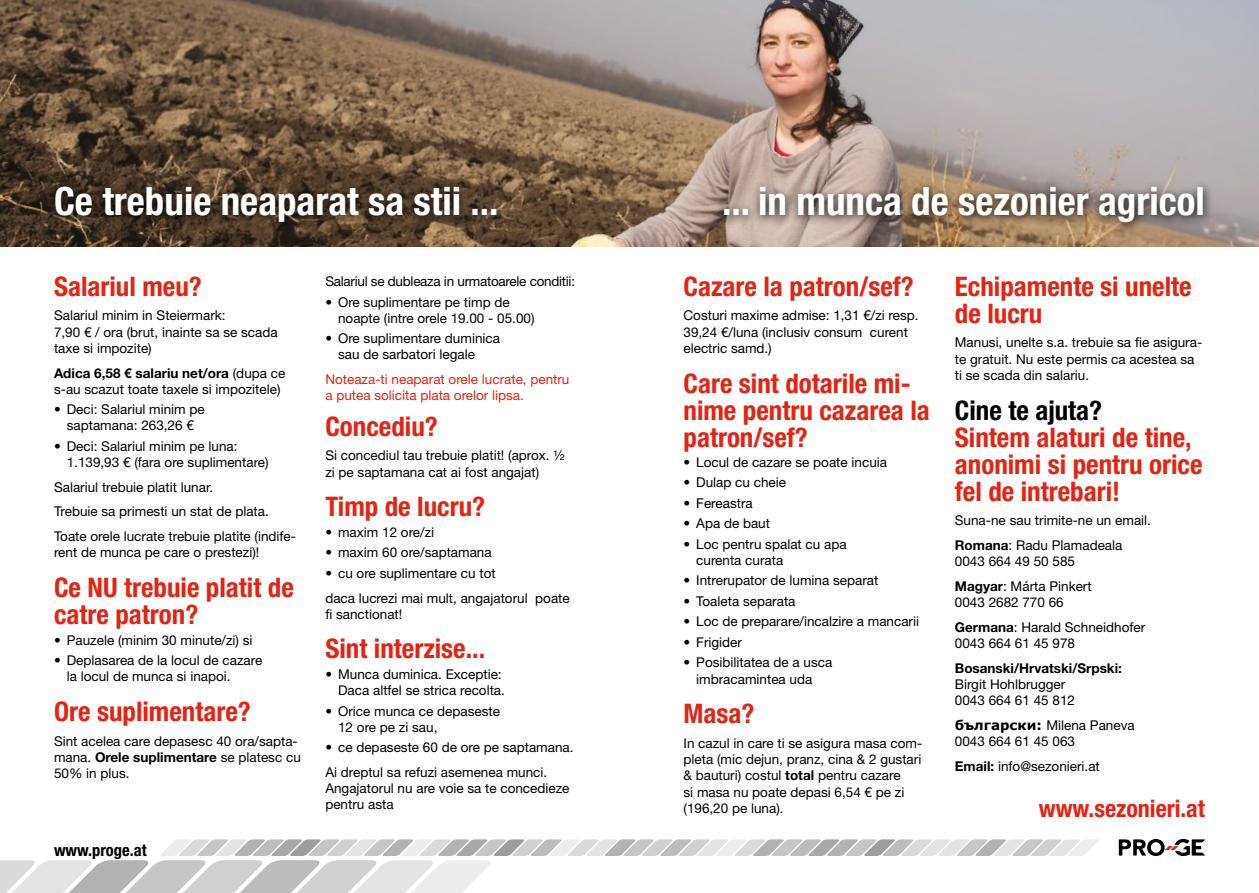
<style>
.page{position:relative;width:1259px;height:893px;background:#fff}
.page>*{position:absolute;margin:0;border:0;box-sizing:border-box;transform-origin:0 0}
.t1{font:700 condensed 39px "Helvetica Neue LT Std";color:#fff}
.t2{font:700 condensed 27px/27px "Helvetica Neue LT Std";color:#e42313}
.t3{font:700 condensed 27px "Helvetica Neue LT Std";color:#000}
.t4{font:700 condensed 24px "Helvetica Neue LT Std";color:#e42313}
.t5{font:700 condensed 16.5px "Helvetica Neue LT Std";color:#000}
.t6{font:13.5px/16.2px "Helvetica Neue LT Std";color:#000}
.t7{font:13.5px/16.2px "Helvetica Neue LT Std";color:#e42313}
.t8{font:13.5px "Helvetica Neue LT Std";letter-spacing:-.02em;color:#000}
.t9{font:700 13.5px "Helvetica Neue LT Std";color:#000}
.s1{font-weight:700}
.s2{font-family:"Verdana";font-weight:700}
</style>
<div class="page">
<svg style="left:1118px;top:839px;width:87px;height:17px"></svg>
<svg style="left:0;top:839px;width:1098px;height:54px"></svg>
<img style="left:0;top:0;width:1259px;height:247px">
<div style="left:715px;top:180px;width:497px;height:53px;background:#000;opacity:.85"></div>
<div style="left:46px;top:180px;width:459px;height:53px;background:#000;opacity:.85"></div>
<h1 class="t1" style="left:54px;top:177px;width:446px">Ce trebuie neaparat sa stii ...</h1>
<h1 class="t1" style="left:722px;top:177px;width:484px">... in munca de sezonier agricol</h1>
<h2 class="t2" style="left:54px;top:272px;width:149px">Salariul meu?</h2>
<p class="t6" style="left:54px;top:307px;width:225px">Salariul minim in Steiermark:<br>7,90 € / ora (brut, inainte sa se scada taxe si impozite)</p>
<p class="t6" style="left:54px;top:364px;width:233px"><span class="s1">Adica 6,58 € salariu net/ora</span> (dupa ce s-au scazut toate taxele si impozitele)</p>
<p class="t6" style="left:54px;top:401px;width:152px;text-align:center">• Deci: Salariul minim pe saptamana: 263,26 €</p>
<p class="t6" style="left:67px;top:438px;width:203px;text-indent:-13px">• Deci: Salariul minim pe luna:<br>1.139,93 € (fara ore suplimentare)</p>
<p class="t6" style="left:54px;top:474px;width:244px;line-height:24.8px">Salariul trebuie platit lunar.<br>Trebuie sa primesti un stat de plata.<br>Toate orele lucrate trebuie platite (indife-</p>
<p class="t6" style="left:54px;top:544px;width:207px">rent de munca pe care o prestezi)!</p>
<h2 class="t2" style="left:54px;top:574px;width:241px">Ce NU trebuie platit de catre patron?</h2>
<p class="t6" style="left:54px;top:631px;width:200px">• Pauzele (minim 30 minute/zi) si</p>
<p class="t6" style="left:67px;top:652px;width:197px;text-indent:-13px">• Deplasarea de la locul de cazare la locul de munca si inapoi.</p>
<h2 class="t2" style="left:54px;top:697px;width:198px">Ore suplimentare?</h2>
<p class="t6" style="left:54px;top:733px;width:248px">Sint acelea care depasesc 40 ora/sapta&shy;mana. <span class="s1">Orele suplimentare</span> se platesc cu<br>50% in plus.</p>
<p class="t5" style="left:54px;top:840px;width:94px">www.proge.at</p>
<p class="t8" style="left:325px;top:273px;width:251px">Salariul se dubleaza in urmatoarele conditii:</p>
<p class="t6" style="left:338px;top:293px;width:198px;text-indent:-13px">• Ore suplimentare pe timp de noapte (intre orele 19.00 - 05.00)</p>
<p class="t6" style="left:338px;top:330px;width:163px;text-indent:-13px">• Ore suplimentare duminica sau de sarbatori legale</p>
<p class="t7" style="left:325px;top:371px;width:246px">Noteaza-ti neaparat orele lucrate, pentru a putea solicita plata orelor lipsa.</p>
<h2 class="t2" style="left:325px;top:412px;width:114px">Concediu?</h2>
<p class="t6" style="left:325px;top:447px;width:241px">Si concediul tau trebuie platit! (aprox. ½ zi pe saptamana cat ai fost angajat)</p>
<h2 class="t2" style="left:325px;top:493px;width:161px">Timp de lucru?</h2>
<p class="t6" style="left:325px;top:524px;width:110px">• maxim 12 ore/zi</p>
<p class="t6" style="left:325px;top:544px;width:168px">• maxim 60 ore/saptamana</p>
<p class="t6" style="left:325px;top:560px;width:246px;line-height:24.8px">• cu ore suplimentare cu tot<br>daca lucrezi mai mult, angajatorul poate</p>
<p class="t6" style="left:325px;top:606px;width:79px">fi sanctionat!</p>
<h2 class="t2" style="left:325px;top:635px;width:161px">Sint interzise...</h2>
<p class="t6" style="left:325px;top:666px;width:181px;text-align:right">• Munca duminica. Exceptie:<br>Daca altfel se strica recolta.</p>
<p class="t6" style="left:338px;top:702px;width:163px;text-indent:-13px">• Orice munca ce depaseste<br>12 ore pe zi sau,</p>
<p class="t6" style="left:325px;top:735px;width:250px;line-height:24.8px">• ce depaseste 60 de ore pe saptamana.<br>Ai dreptul sa refuzi asemenea munci.</p>
<p class="t6" style="left:325px;top:780px;width:246px">Angajatorul nu are voie sa te concedieze pentru asta</p>
<h2 class="t2" style="left:683px;top:272px;width:232px">Cazare la patron/sef?</h2>
<p class="t6" style="left:683px;top:307px;width:237px">Costuri maxime admise: 1,31 €/zi resp.<br>39,24 €/luna (inclusiv consum curent electric samd.)</p>
<h2 class="t2" style="left:683px;top:369px;width:248px">Care sint dotarile mi&shy;nime pentru cazarea la patron/sef?</h2>
<p class="t6" style="left:683px;top:454px;width:205px">• Locul de cazare se poate incuia</p>
<p class="t6" style="left:683px;top:474px;width:104px">• Dulap cu cheie</p>
<p class="t6" style="left:683px;top:495px;width:71px">• Fereastra</p>
<p class="t6" style="left:683px;top:515px;width:88px">• Apa de baut</p>
<p class="t6" style="left:696px;top:536px;width:152px;text-indent:-13px">• Loc pentru spalat cu apa curenta curata</p>
<p class="t6" style="left:683px;top:572px;width:196px">• Intrerupator de lumina separat</p>
<p class="t6" style="left:683px;top:593px;width:114px">• Toaleta separata</p>
<p class="t6" style="left:683px;top:613px;width:237px">• Loc de preparare/incalzire a mancarii</p>
<p class="t6" style="left:683px;top:634px;width:60px">• Frigider</p>
<p class="t6" style="left:683px;top:654px;width:150px;text-align:center">• Posibilitatea de a usca imbracamintea uda</p>
<h2 class="t2" style="left:683px;top:700px;width:72px">Masa?</h2>
<p class="t6" style="left:683px;top:735px;width:240px">In cazul in care ti se asigura masa com&shy;pleta (mic dejun, pranz, cina &amp; 2 gustari &amp; bauturi) costul <span class="s1">total</span> pentru cazare<br>si masa nu poate depasi 6,54 € pe zi (196,20 pe luna).</p>
<h2 class="t2" style="left:955px;top:272px;width:238px">Echipamente si unelte de lucru</h2>
<p class="t6" style="left:955px;top:334px;width:249px">Manusi, unelte s.a. trebuie sa fie asigura&shy;te gratuit. Nu este permis ca acestea sa ti se scada din salariu.</p>
<h2 class="t3" style="left:955px;top:394px;width:149px">Cine te ajuta?</h2>
<h2 class="t2" style="left:955px;top:423px;width:249px">Sintem alaturi de tine, anonimi si pentru orice fel de intrebari!</h2>
<p class="t6" style="left:955px;top:508px;width:198px;line-height:24.8px">Suna-ne sau trimite-ne un email.<br><span class="s1">Romana</span>: Radu Plamadeala</p>
<p class="t6" style="left:955px;top:549px;width:138px;line-height:24.8px">0043 664 49 50 585<br><span class="s1">Magyar</span>: Márta Pinkert</p>
<p class="t6" style="left:955px;top:590px;width:192px;line-height:24.8px">0043 2682 770 66<br><span class="s1">Germana</span>: Harald Schneidhofer</p>
<p class="t6" style="left:955px;top:635px;width:122px">0043 664 61 45 978</p>
<p class="t9" style="left:955px;top:659px;width:169px">Bosanski/Hrvatski/Srpski:</p>
<p class="t6" style="left:955px;top:676px;width:122px">Birgit Hohlbrugger<br>0043 664 61 45 812</p>
<p class="t6" style="left:955px;top:717px;width:181px"><span class="s2">български:</span> Milena Paneva<br>0043 664 61 45 063</p>
<p class="t6" style="left:955px;top:758px;width:146px"><span class="s1">Email:</span> info@sezonieri.at</p>
<h3 class="t4" style="left:1038px;top:794px;width:168px">www.sezonieri.at</h3>
</div>
